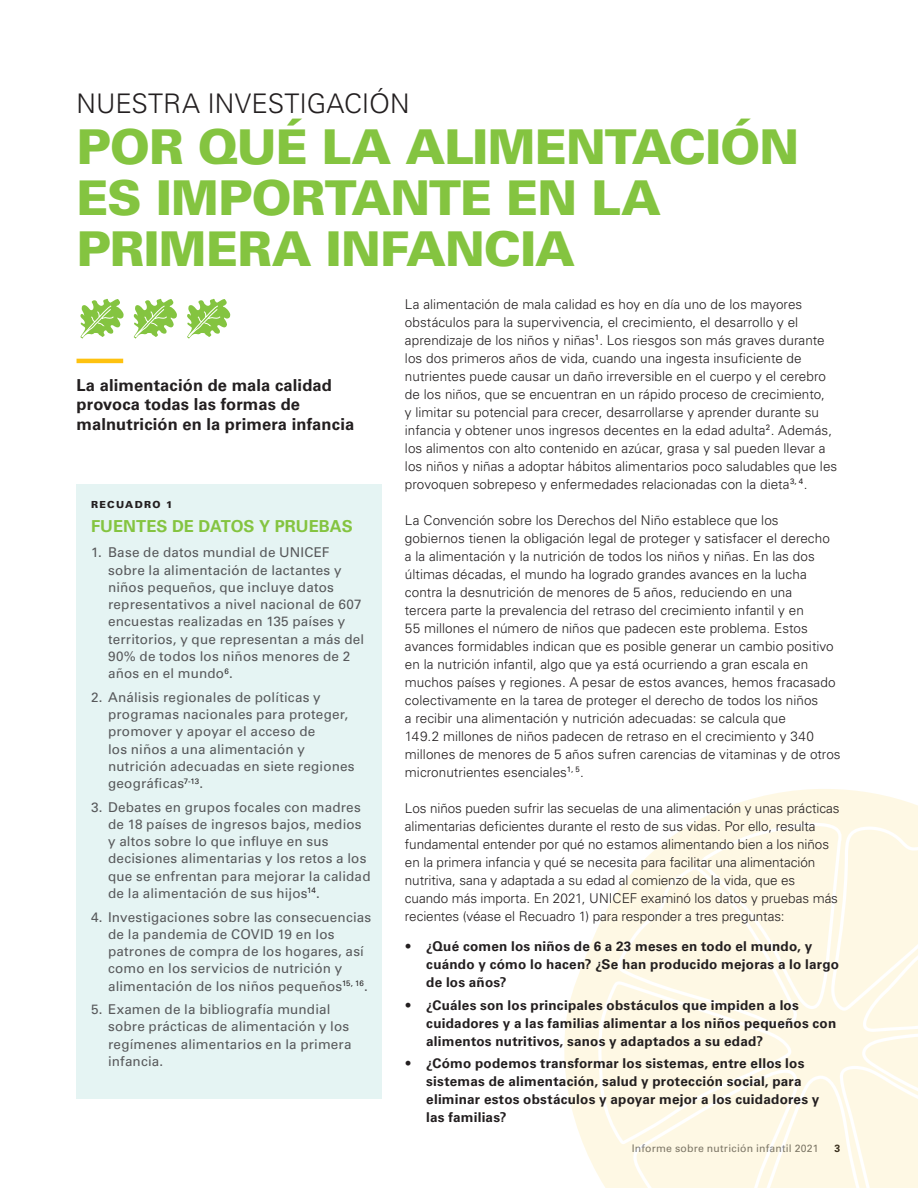
<style>
.page{position:relative;width:918px;height:1188px;background:#fff}
.page>*{position:absolute;margin:0;border:0;box-sizing:border-box;transform-origin:0 0}
.FM_titles{font:900 48px/51px "Univers LT Std";letter-spacing:-.02em;color:#84c440}
.FM-subtitle{font:300 27px "Univers LT Std";color:#231f20}
.quote_on_side{font:700 16.5px/19.8px "Univers LT Std";letter-spacing:.01em;color:#231f20}
.box_title{font:700 16.5px "Univers LT Std";color:#84c440}
.COPY{font:300 13.5px/18px "Univers LT Std";letter-spacing:.005em;color:#231f20}
.box_text_2{font:13.5px/17.2px "Univers LT Std";letter-spacing:.015em;color:#57585a}
.t1{font:700 13.5px/18px "Univers LT Std";letter-spacing:.015em;color:#231f20}
.t2{font:10.5px "Univers LT Std";letter-spacing:.02em;color:#6c6d70}
.t3{font:700 10.5px "Univers LT Std";color:#231f20}
.focus_title{font:900 9.75px "Univers LT Std";letter-spacing:.135em;color:#231f20}
.s1{font-weight:300}
</style>
<div class="page">
<svg style="left:564px;top:789px;width:354px;height:384px"></svg>
<svg style="left:597px;top:823px;width:321px;height:365px;background:#fef8e6"></svg>
<hr style="left:77px;top:359px;width:46px;height:4px;background:#fec210">
<svg style="left:80px;top:299px;width:44px;height:40px"></svg>
<svg style="left:134px;top:299px;width:43px;height:40px"></svg>
<svg style="left:187px;top:299px;width:43px;height:40px"></svg>
<div style="left:77px;top:484px;width:305px;height:615px;background:#e5f4f3"></div>
<p class="FM-subtitle" style="left:77px;top:87px;width:335px">NUESTRA INVESTIGACIÓN</p>
<p class="FM_titles" style="left:77px;top:121px;width:724px">POR QUÉ LA ALIMENTACIÓN<br>ES IMPORTANTE EN LA<br>PRIMERA INFANCIA</p>
<p class="COPY" style="left:405px;top:295px;width:434px">La alimentación de mala calidad es hoy en día uno de los mayores obstáculos para la supervivencia, el crecimiento, el desarrollo y el aprendizaje de los niños y niñas<sup>1</sup>. Los riesgos son más graves durante los dos primeros años de vida, cuando una ingesta insuficiente de nutrientes puede causar un daño irreversible en el cuerpo y el cerebro de los niños, que se encuentran en un rápido proceso de crecimiento,<br>y limitar su potencial para crecer, desarrollarse y aprender durante su infancia y obtener unos ingresos decentes en la edad adulta<sup>2</sup>. Además, los alimentos con alto contenido en azúcar, grasa y sal pueden llevar a los niños y niñas a adoptar hábitos alimentarios poco saludables que les provoquen sobrepeso y enfermedades relacionadas con la dieta<sup>3,</sup> <sup>4</sup>.</p>
<p class="COPY" style="left:405px;top:511px;width:437px">La Convención sobre los Derechos del Niño establece que los gobiernos tienen la obligación legal de proteger y satisfacer el derecho<br>a la alimentación y la nutrición de todos los niños y niñas. En las dos últimas décadas, el mundo ha logrado grandes avances en la lucha contra la desnutrición de menores de 5 años, reduciendo en una<br>tercera parte la prevalencia del retraso del crecimiento infantil y en<br>55 millones el número de niños que padecen este problema. Estos avances formidables indican que es posible generar un cambio positivo en la nutrición infantil, algo que ya está ocurriendo a gran escala en muchos países y regiones. A pesar de estos avances, hemos fracasado colectivamente en la tarea de proteger el derecho de todos los niños<br>a recibir una alimentación y nutrición adecuadas: se calcula que<br>149.2 millones de niños padecen de retraso en el crecimiento y 340 millones de menores de 5 años sufren carencias de vitaminas y de otros micronutrientes esenciales<sup>1,</sup> <sup>5</sup>.</p>
<p class="COPY" style="left:405px;top:799px;width:436px">Los niños pueden sufrir las secuelas de una alimentación y unas prácticas alimentarias deficientes durante el resto de sus vidas. Por ello, resulta fundamental entender por qué no estamos alimentando bien a los niños en la primera infancia y qué se necesita para facilitar una alimentación nutritiva, sana y adaptada a su edad al comienzo de la vida, que es cuando más importa. En 2021, UNICEF examinó los datos y pruebas más recientes (véase el Recuadro 1) para responder a tres preguntas:</p>
<p class="t1" style="left:426px;top:938px;width:414px;text-indent:-21px"><span class="s1">•</span> ¿Qué comen los niños de 6 a 23 meses en todo el mundo, y cuándo y cómo lo hacen? ¿Se han producido mejoras a lo largo de los años?</p>
<p class="t1" style="left:426px;top:996px;width:412px;text-indent:-21px"><span class="s1">•</span> ¿Cuáles son los principales obstáculos que impiden a los cuidadores y a las familias alimentar a los niños pequeños con alimentos nutritivos, sanos y adaptados a su edad?</p>
<p class="t1" style="left:426px;top:1054px;width:395px;text-indent:-21px"><span class="s1">•</span> ¿Cómo podemos transformar los sistemas, entre ellos los sistemas de alimentación, salud y protección social, para eliminar estos obstáculos y apoyar mejor a los cuidadores y las familias?</p>
<p class="quote_on_side" style="left:77px;top:375px;width:279px">La alimentación de mala calidad provoca todas las formas de malnutrición en la primera infancia</p>
<p class="focus_title" style="left:91px;top:498px;width:83px">RECUADRO 1</p>
<p class="box_title" style="left:91px;top:516px;width:263px">FUENTES DE DATOS Y PRUEBAS</p>
<p class="box_text_2" style="left:108px;top:544px;width:258px;text-indent:-17px">1. Base de datos mundial de UNICEF sobre la alimentación de lactantes y niños pequeños, que incluye datos representativos a nivel nacional de 607 encuestas realizadas en 135 países y territorios, y que representan a más del 90% de todos los niños menores de 2 años en el mundo<sup>6</sup>.</p>
<p class="box_text_2" style="left:108px;top:688px;width:248px;text-indent:-17px">2. Análisis regionales de políticas y programas nacionales para proteger, promover y apoyar el acceso de<br>los niños a una alimentación y nutrición adecuadas en siete regiones geográficas<sup>7-13</sup>.</p>
<p class="box_text_2" style="left:108px;top:798px;width:264px;text-indent:-17px">3. Debates en grupos focales con madres de 18 países de ingresos bajos, medios y altos sobre lo que influye en sus decisiones alimentarias y los retos a los que se enfrentan para mejorar la calidad de la alimentación de sus hijos<sup>14</sup>.</p>
<p class="box_text_2" style="left:108px;top:908px;width:265px;text-indent:-17px">4. Investigaciones sobre las consecuencias de la pandemia de COVID 19 en los patrones de compra de los hogares, así como en los servicios de nutrición y alimentación de los niños pequeños<sup>15,</sup> <sup>16</sup>.</p>
<p class="box_text_2" style="left:108px;top:1001px;width:245px;text-indent:-17px">5. Examen de la bibliografía mundial sobre prácticas de alimentación y los regímenes alimentarios en la primera infancia.</p>
<p class="t2" style="left:632px;top:1142px;width:188px">Informe sobre nutrición infantil 2021</p>
<p class="t3" style="left:834px;top:1142px;width:7px">3</p>
</div>
